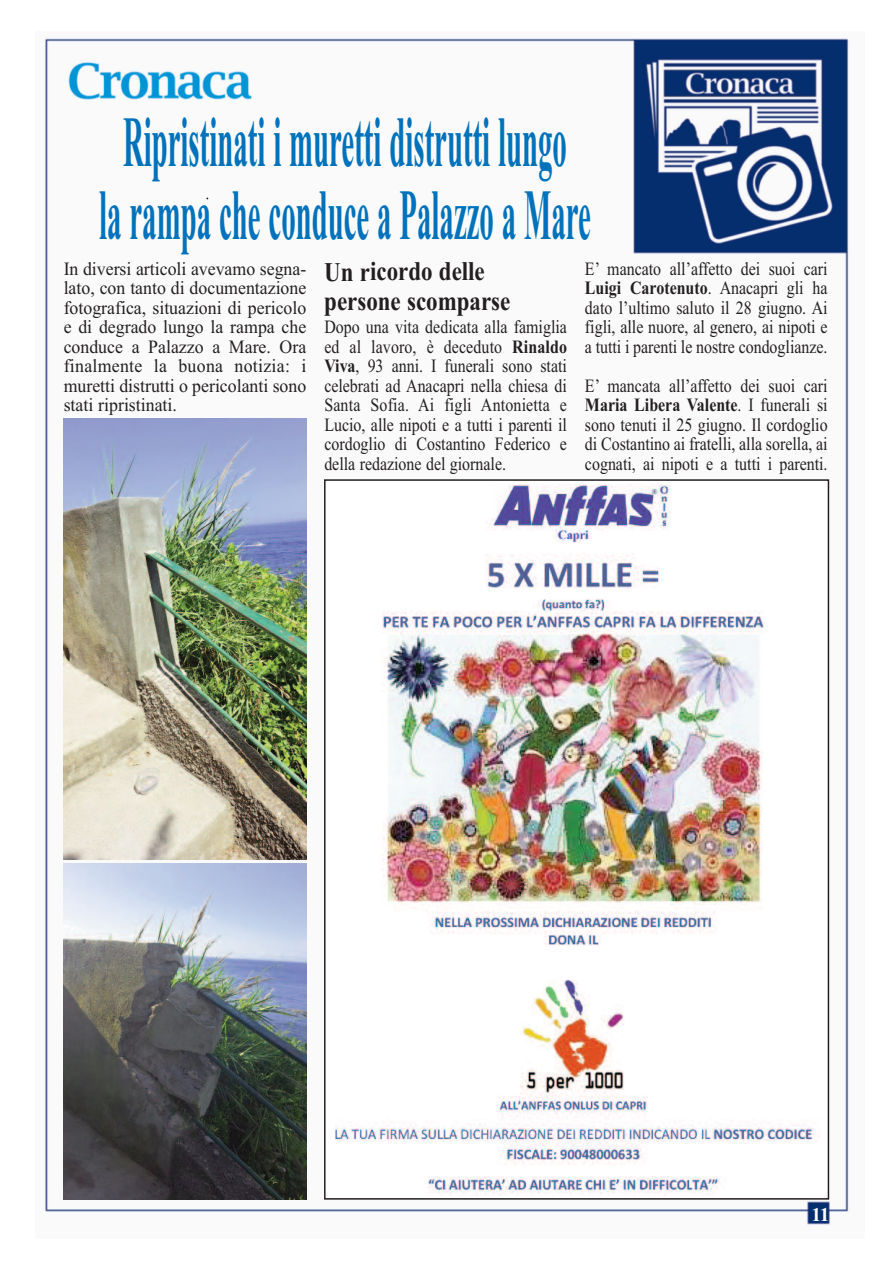
<style>
.page{position:relative;width:893px;height:1263px;background:#fff}
.page>*{position:absolute;margin:0;border:0;box-sizing:border-box;transform-origin:0 0}
.t1{font:700 72px/73.5px "Times";color:#0072bc;text-align:center;scale:.4 1}
.t2{font:700 27px/29.2px "Times";color:#231f20;scale:.85 1}
.t3{font:700 19.5px "Times";color:#fff}
.t4{font:18.75px/19.5px "Times";color:#231f20;text-align:justify;scale:.85 1}
.t5{font:18.75px/19.5px "Times";color:#231f20;text-align:justify;scale:.95 1}
.s1{font-weight:700}
</style>
<div class="page">
<img style="left:45px;top:38px;width:805px;height:1187px">
<svg style="left:205px;top:196px;width:5px;height:5px"></svg>
<img style="left:64px;top:419px;width:242px;height:441px">
<img style="left:327px;top:485px;width:499px;height:711px">
<div style="left:324px;top:479px;width:505px;height:720px;border:2px solid #231f20"></div>
<img style="left:64px;top:863px;width:242px;height:336px">
<h1 class="t1" style="left:99px;top:104px;width:1231px">Ripristinati i muretti distrutti lungo<br>la rampa che conduce a Palazzo a Mare</h1>
<p class="t5" style="left:64px;top:259px;width:257px">In diversi articoli avevamo segna&shy;lato, con tanto di documentazione fotografica, situazioni di pericolo e di degrado lungo la rampa che conduce a Palazzo a Mare. Ora finalmente la buona notizia: i muretti distrutti o pericolanti sono stati ripristinati.</p>
<h2 class="t2" style="left:324px;top:257px;width:220px">Un ricordo delle persone scomparse</h2>
<p class="t4" style="left:324px;top:317px;width:287px">Dopo una vita dedicata alla famiglia ed al lavoro, è deceduto <span class="s1">Rinaldo Viva</span>, 93 anni. I funerali sono stati celebrati ad Anacapri nella chiesa di Santa Sofia. Ai figli Antonietta e Lucio, alle nipoti e a tutti i parenti il cordoglio di Costantino Federico e della redazione del giornale.</p>
<p class="t4" style="left:585px;top:258px;width:287px">E’ mancato all’affetto dei suoi cari <span class="s1">Luigi Carotenuto</span>. Anacapri gli ha dato l’ultimo saluto il 28 giugno. Ai figli, alle nuore, al genero, ai nipoti e a tutti i parenti le nostre condoglianze.</p>
<p class="t4" style="left:585px;top:375px;width:287px">E’ mancata all’affetto dei suoi cari <span class="s1">Maria Libera Valente</span>. I funerali si sono tenuti il 25 giugno. Il cordoglio di Costantino ai fratelli, alla sorella, ai cognati, ai nipoti e a tutti i parenti.</p>
<p class="t3" style="left:811px;top:1202px;width:20px">11</p>
</div>
